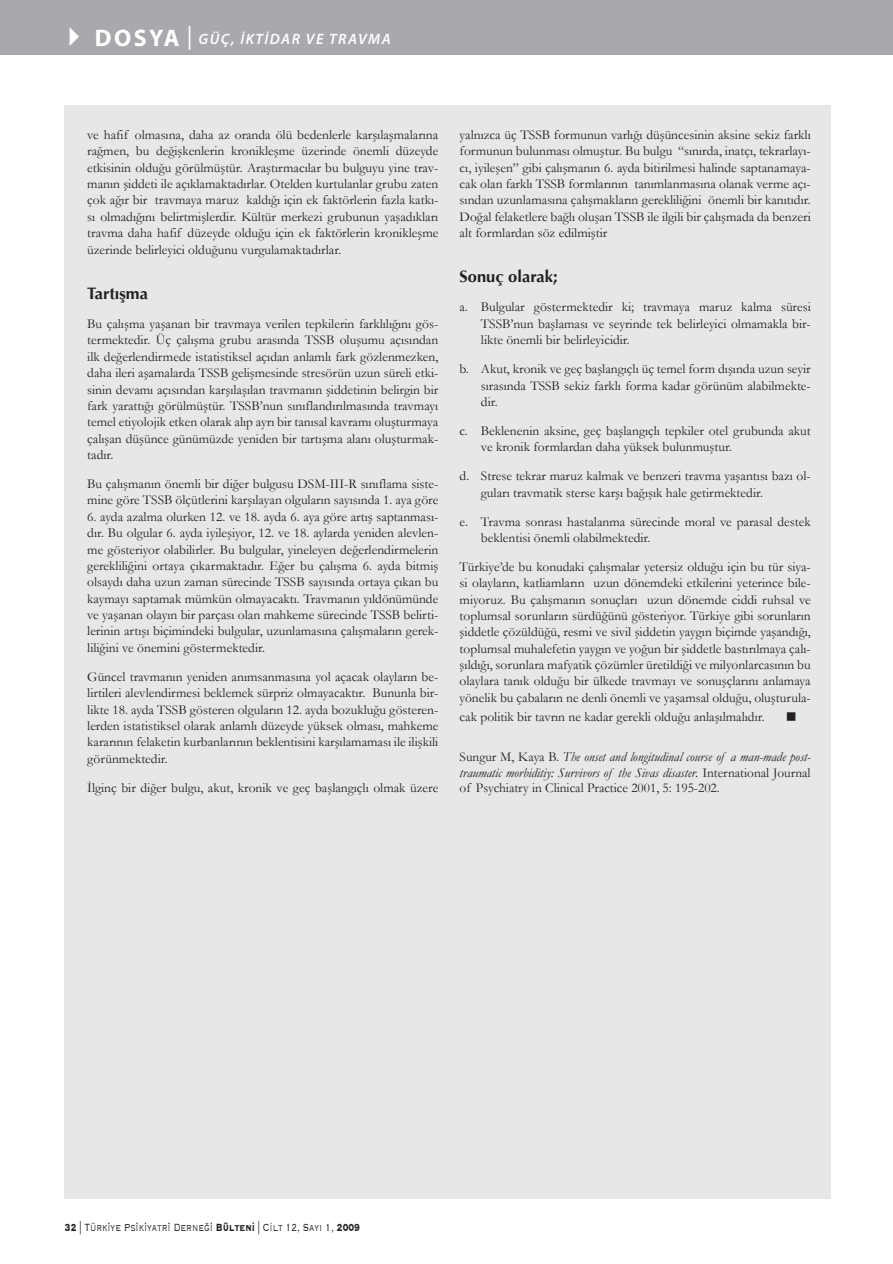
<style>
.page{position:relative;width:893px;height:1264px;background:#fff}
.page>*{position:absolute;margin:0;border:0;box-sizing:border-box;transform-origin:0 0}
.t1{font:700 16.5px "Optima";color:#231f20}
.t2{font:italic 600 15px "Myriad Pro";letter-spacing:.1em;color:#fff}
.t3{font:13.5px/16.4px "Garamond";color:#231f20;text-align:justify}
.t4{font:italic 13.5px/15.1px "Garamond";color:#231f20;text-align:justify}
.t5{font:300 13.5px "Copperplate";color:#231f20;scale:.7 1}
.s1{font-weight:700;font-style:normal;font-size:24px}
.s2{font-weight:400;font-style:normal;font-size:24px}
.s3{font-style:normal}
.s4{font-weight:700}
</style>
<div class="page">
<div style="left:0;top:0;width:892px;height:54px;background:#a8a9ad"></div>
<div style="left:65px;top:105px;width:765px;height:1093px;background:#e6e7e9"></div>
<p class="t2" style="left:58px;top:29px;width:333px">✔ <span class="s1">DOSYA</span> <span class="s2">|</span> GÜÇ, İKTİDAR VE TRAVMA</p>
<p class="t3" style="left:87px;top:126px;width:352px">ve hafif olmasına, daha az oranda ölü bedenlerle karşılaşmalarına rağmen, bu değişkenlerin kronikleşme üzerinde önemli düzeyde etkisinin olduğu görülmüştür. Araştırmacılar bu bulguyu yine trav&shy;manın şiddeti ile açıklamaktadırlar. Otelden kurtulanlar grubu zaten çok ağır bir travmaya maruz kaldığı için ek faktörlerin fazla katkı&shy;sı olmadığını belirtmişlerdir. Kültür merkezi grubunun yaşadıkları travma daha hafif düzeyde olduğu için ek faktörlerin kronikleşme üzerinde belirleyici olduğunu vurgulamaktadırlar.</p>
<p class="t1" style="left:87px;top:284px;width:62px">Tartışma</p>
<p class="t3" style="left:87px;top:315px;width:352px">Bu çalışma yaşanan bir travmaya verilen tepkilerin farklılığını gös&shy;termektedir. Üç çalışma grubu arasında TSSB oluşumu açısından ilk değerlendirmede istatistiksel açıdan anlamlı fark gözlenmezken, daha ileri aşamalarda TSSB gelişmesinde stresörün uzun süreli etki&shy;sinin devamı açısından karşılaşılan travmanın şiddetinin belirgin bir fark yarattığı görülmüştür. TSSB’nun sınıflandırılmasında travmayı temel etiyolojik etken olarak alıp ayrı bir tanısal kavramı oluşturmaya çalışan düşünce günümüzde yeniden bir tartışma alanı oluşturmak&shy;tadır.</p>
<p class="t3" style="left:87px;top:475px;width:352px">Bu çalışmanın önemli bir diğer bulgusu DSM-III-R sınıflama siste&shy;mine göre TSSB ölçütlerini karşılayan olguların sayısında 1. aya göre</p>
<p class="t3" style="left:87px;top:508px;width:352px">6. ayda azalma olurken 12. ve 18. ayda 6. aya göre artış saptanması&shy;dır. Bu olgular 6. ayda iyileşiyor, 12. ve 18. aylarda yeniden alevlen&shy;me gösteriyor olabilirler. Bu bulgular, yineleyen değerlendirmelerin gerekliliğini ortaya çıkarmaktadır. Eğer bu çalışma 6. ayda bitmiş olsaydı daha uzun zaman sürecinde TSSB sayısında ortaya çıkan bu kaymayı saptamak mümkün olmayacaktı. Travmanın yıldönümünde ve yaşanan olayın bir parçası olan mahkeme sürecinde TSSB belirti&shy;lerinin artışı biçimindeki bulgular, uzunlamasına çalışmaların gerek&shy;liliğini ve önemini göstermektedir.</p>
<p class="t3" style="left:87px;top:668px;width:352px">Güncel travmanın yeniden anımsanmasına yol açacak olayların be&shy;lirtileri alevlendirmesi beklemek sürpriz olmayacaktır. Bununla bir&shy;likte 18. ayda TSSB gösteren olguların 12. ayda bozukluğu gösteren&shy;lerden istatistiksel olarak anlamlı düzeyde yüksek olması, mahkeme kararının felaketin kurbanlarının beklentisini karşılamaması ile ilişkili görünmektedir.</p>
<p class="t3" style="left:87px;top:778px;width:352px">İlginç bir diğer bulgu, akut, kronik ve geç başlangıçlı olmak üzere</p>
<p class="t3" style="left:459px;top:126px;width:352px">yalnızca üç TSSB formunun varlığı düşüncesinin aksine sekiz farklı formunun bulunması olmuştur. Bu bulgu “sınırda, inatçı, tekrarlayı&shy;cı, iyileşen” gibi çalışmanın 6. ayda bitirilmesi halinde saptanamaya&shy;cak olan farklı TSSB formlarının tanımlanmasına olanak verme açı&shy;sından uzunlamasına çalışmakların gerekliliğini önemli bir kanıtıdır.<br>Doğal felaketlere bağlı oluşan TSSB ile ilgili bir çalışmada da benzeri alt formlardan söz edilmiştir</p>
<p class="t1" style="left:459px;top:267px;width:99px">Sonuç olarak;</p>
<p class="t3" style="left:480px;top:299px;width:331px;text-indent:-21px">a. Bulgular göstermektedir ki; travmaya maruz kalma süresi TSSB’nun başlaması ve seyrinde tek belirleyici olmamakla bir&shy;likte önemli bir belirleyicidir.</p>
<p class="t3" style="left:480px;top:360px;width:331px;text-indent:-21px">b. Akut, kronik ve geç başlangıçlı üç temel form dışında uzun seyir sırasında TSSB sekiz farklı forma kadar görünüm alabilmekte&shy;dir.</p>
<p class="t3" style="left:480px;top:422px;width:331px;text-indent:-21px">c. Beklenenin aksine, geç başlangıçlı tepkiler otel grubunda akut ve kronik formlardan daha yüksek bulunmuştur.</p>
<p class="t3" style="left:480px;top:467px;width:331px;text-indent:-21px">d. Strese tekrar maruz kalmak ve benzeri travma yaşantısı bazı ol&shy;guları travmatik sterse karşı bağışık hale getirmektedir.</p>
<p class="t3" style="left:480px;top:513px;width:331px;text-indent:-21px">e. Travma sonrası hastalanma sürecinde moral ve parasal destek beklentisi önemli olabilmektedir.</p>
<p class="t3" style="left:459px;top:558px;width:352px">Türkiye’de bu konudaki çalışmalar yetersiz olduğu için bu tür siya&shy;si olayların, katliamların uzun dönemdeki etkilerini yeterince bile&shy;miyoruz. Bu çalışmanın sonuçları uzun dönemde ciddi ruhsal ve toplumsal sorunların sürdüğünü gösteriyor. Türkiye gibi sorunların şiddetle çözüldüğü, resmi ve sivil şiddetin yaygın biçimde yaşandığı, toplumsal muhalefetin yaygın ve yoğun bir şiddetle bastırılmaya çalı&shy;şıldığı, sorunlara mafyatik çözümler üretildiği ve milyonlarcasının bu olaylara tanık olduğu bir ülkede travmayı ve sonuşçlarını anlamaya yönelik bu çabaların ne denli önemli ve yaşamsal olduğu, oluşturula-</p>
<p class="t3" style="left:459px;top:707px;width:306px">cak politik bir tavrın ne kadar gerekli olduğu anlaşılmalıdır.</p>
<p class="t4" style="left:459px;top:749px;width:352px"><span class="s3">Sungur M, Kaya B.</span> The onset and longitudinal course of a man-made post&shy;traumatic morbiditiy: Survivors of the Sivas disaster. <span class="s3">International Journal of Psychiatry in Clinical Practice 2001, 5: 195-202.</span></p>
<p class="t5" style="left:65px;top:1218px;width:423px"><span class="s4">32</span> | Türki̇ye Psi̇ki̇yatri̇ Derneği̇ <span class="s4">Bülteni</span> | Cilt 12, Sayı 1, <span class="s4">2009</span></p>
</div>
